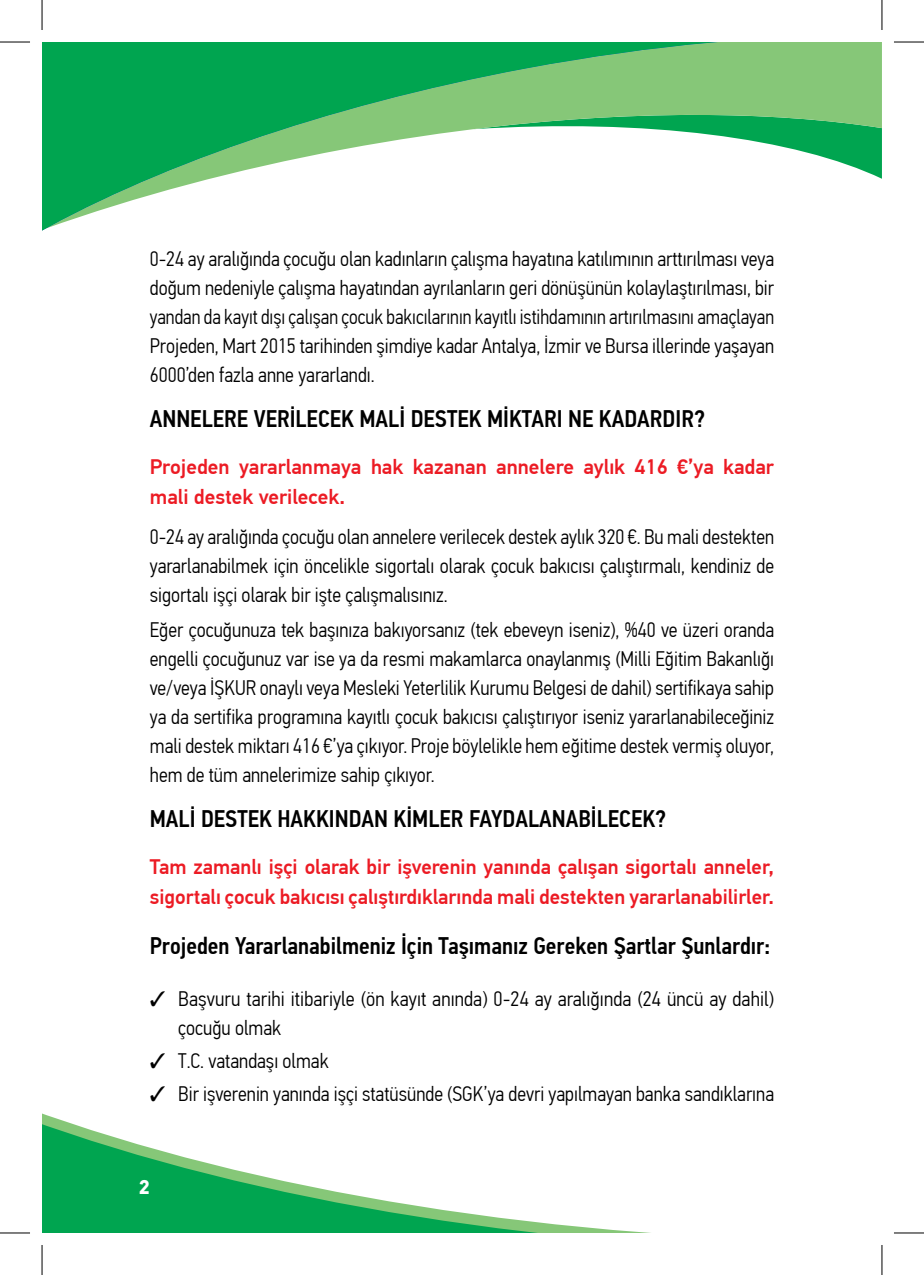
<style>
.page{position:relative;width:924px;height:1275px;background:#fff}
.page>*{position:absolute;margin:0;border:0;box-sizing:border-box;transform-origin:0 0}
.t1{font:500 24px "PF Din Text Cond Pro";color:#000}
.t2{font:300 21px/29px "PF Din Text Cond Pro";color:#000;text-align:justify}
.t3{font:500 21px/30px "PF Din Text Pro";color:#ec1b24}
.t4{font:700 20px "PF Din Text Pro";color:#fff}
</style>
<div class="page">
<svg style="left:42px;top:42px;width:839px;height:189px"></svg>
<svg style="left:42px;top:1118px;width:609px;height:115px"></svg>
<hr style="left:0;top:42px;width:30px;height:1px;background:#000">
<hr style="left:893px;top:42px;width:30px;height:1px;background:#000">
<hr style="left:0;top:1232px;width:30px;height:1px;background:#000">
<hr style="left:893px;top:1232px;width:30px;height:1px;background:#000">
<hr style="left:42px;top:0;width:1px;height:30px;background:#000">
<hr style="left:42px;top:1245px;width:1px;height:30px;background:#000">
<hr style="left:881px;top:0;width:1px;height:30px;background:#000">
<hr style="left:881px;top:1245px;width:1px;height:30px;background:#000">
<p class="t2" style="left:150px;top:244px;width:625px">0-24 ay aralığında çocuğu olan kadınların çalışma hayatına katılımının arttırılması veya doğum nedeniyle çalışma hayatından ayrılanların geri dönüşünün kolaylaştırılması, bir yandan da kayıt dışı çalışan çocuk bakıcılarının kayıtlı istihdamının artırılmasını amaçlayan Projeden, Mart 2015 tarihinden şimdiye kadar Antalya, İzmir ve Bursa illerinde yaşayan 6000’den fazla anne yararlandı.</p>
<p class="t1" style="left:150px;top:404px;width:556px">ANNELERE VERİLECEK MALİ DESTEK MİKTARI NE KADARDIR?</p>
<p class="t3" style="left:150px;top:452px;width:625px">Projeden yararlanmaya hak kazanan annelere aylık 416 €’ya kadar mali destek verilecek.</p>
<p class="t2" style="left:150px;top:522px;width:625px">0-24 ay aralığında çocuğu olan annelere verilecek destek aylık 320 €. Bu mali destekten yararlanabilmek için öncelikle sigortalı olarak çocuk bakıcısı çalıştırmalı, kendiniz de sigortalı işçi olarak bir işte çalışmalısınız.</p>
<p class="t2" style="left:150px;top:615px;width:625px">Eğer çocuğunuza tek başınıza bakıyorsanız (tek ebeveyn iseniz), %40 ve üzeri oranda engelli çocuğunuz var ise ya da resmi makamlarca onaylanmış (Milli Eğitim Bakanlığı ve/veya İŞKUR onaylı veya Mesleki Yeterlilik Kurumu Belgesi de dahil) sertifikaya sahip ya da sertifika programına kayıtlı çocuk bakıcısı çalıştırıyor iseniz yararlanabileceğiniz mali destek miktarı 416 €’ya çıkıyor. Proje böylelikle hem eğitime destek vermiş oluyor, hem de tüm annelerimize sahip çıkıyor.</p>
<p class="t1" style="left:150px;top:804px;width:517px">MALİ DESTEK HAKKINDAN KİMLER FAYDALANABİLECEK?</p>
<p class="t3" style="left:150px;top:851px;width:625px">Tam zamanlı işçi olarak bir işverenin yanında çalışan sigortalı anneler, sigortalı çocuk bakıcısı çalıştırdıklarında mali destekten yararlanabilirler.</p>
<p class="t1" style="left:150px;top:931px;width:621px">Projeden Yararlanabilmeniz İçin Taşımanız Gereken Şartlar Şunlardır:</p>
<p class="t2" style="left:178px;top:984px;width:597px;text-indent:-28px">✓ Başvuru tarihi itibariyle (ön kayıt anında) 0-24 ay aralığında (24 üncü ay dahil) çocuğu olmak</p>
<p class="t2" style="left:150px;top:1046px;width:180px">✓ T.C. vatandaşı olmak</p>
<p class="t2" style="left:150px;top:1079px;width:625px">✓ Bir işverenin yanında işçi statüsünde (SGK’ya devri yapılmayan banka sandıklarına</p>
<p class="t4" style="left:139px;top:1175px;width:12px">2</p>
</div>
